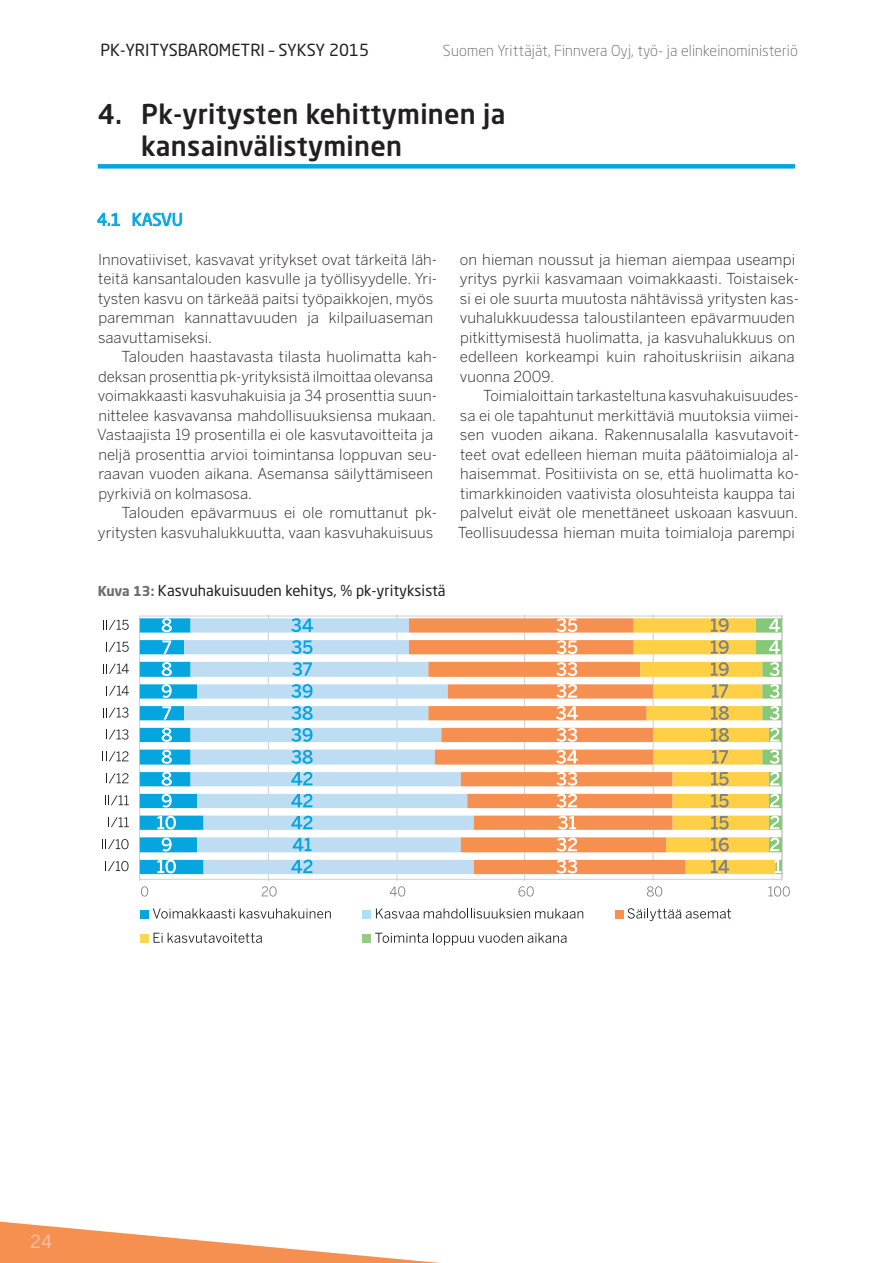
<style>
.page{position:relative;width:893px;height:1263px;background:#fff}
.page>*{position:absolute;margin:0;border:0;box-sizing:border-box;transform-origin:0 0}
.t1{font:500 27px/31.5px "Neo Sans Std";letter-spacing:.01em;color:#231f20}
.t2{font:18px "Benton Sans";color:#f2f3f4}
.t3{font:16.5px "Neo Sans Std";color:#231f20}
.t4{font:16.5px "Neo Sans Std";color:#05a6e0}
.t5{font:300 15px/19.5px "Benton Sans";letter-spacing:.005em;color:#231f20}
.t6{font:300 15px "Neo Sans Std";letter-spacing:.01em;color:#636366}
.t7{font:15px "Neo Sans Std";color:#231f20}
.s1{font-weight:700;font-size:13.5px;color:#6c6d70}
</style>
<div class="page">
<svg style="left:0;top:1221px;width:440px;height:42px"></svg>
<div style="left:98px;top:164px;width:697px;height:5px;background:#05a6e0"></div>
<svg style="left:97px;top:213px;width:23px;height:13px"></svg>
<svg style="left:133px;top:212px;width:49px;height:15px"></svg>
<div style="left:140px;top:910px;width:9px;height:8px;background:#05a6e0"></div>
<svg style="left:153px;top:908px;width:178px;height:10px"></svg>
<div style="left:363px;top:910px;width:8px;height:8px;background:#aae0f9"></div>
<svg style="left:376px;top:908px;width:207px;height:10px"></svg>
<div style="left:615px;top:910px;width:8px;height:8px;background:#f69050"></div>
<svg style="left:628px;top:908px;width:103px;height:13px"></svg>
<div style="left:140px;top:934px;width:9px;height:9px;background:#fcd651"></div>
<svg style="left:154px;top:933px;width:108px;height:10px"></svg>
<div style="left:363px;top:934px;width:8px;height:9px;background:#97ca84"></div>
<svg style="left:375px;top:933px;width:192px;height:12px"></svg>
<svg style="left:139px;top:614px;width:644px;height:266px"></svg>
<svg style="left:204px;top:618px;width:205px;height:256px;fill:#beddf3"></svg>
<svg style="left:409px;top:618px;width:225px;height:256px;fill:#f69050"></svg>
<svg style="left:291px;top:859px;width:21px;height:14px"></svg>
<svg style="left:293px;top:838px;width:18px;height:13px"></svg>
<svg style="left:291px;top:816px;width:21px;height:13px"></svg>
<svg style="left:291px;top:794px;width:21px;height:13px"></svg>
<svg style="left:291px;top:772px;width:21px;height:13px"></svg>
<svg style="left:291px;top:750px;width:22px;height:14px"></svg>
<svg style="left:291px;top:728px;width:21px;height:14px"></svg>
<svg style="left:291px;top:706px;width:22px;height:14px"></svg>
<svg style="left:291px;top:684px;width:21px;height:14px"></svg>
<svg style="left:292px;top:662px;width:20px;height:14px"></svg>
<svg style="left:292px;top:640px;width:20px;height:14px"></svg>
<svg style="left:291px;top:618px;width:22px;height:14px"></svg>
<svg style="left:556px;top:859px;width:21px;height:14px"></svg>
<svg style="left:556px;top:838px;width:21px;height:13px"></svg>
<svg style="left:558px;top:816px;width:18px;height:13px"></svg>
<svg style="left:556px;top:794px;width:21px;height:13px"></svg>
<svg style="left:556px;top:772px;width:21px;height:14px"></svg>
<svg style="left:556px;top:750px;width:22px;height:14px"></svg>
<svg style="left:556px;top:728px;width:21px;height:14px"></svg>
<svg style="left:556px;top:706px;width:22px;height:14px"></svg>
<svg style="left:556px;top:684px;width:21px;height:14px"></svg>
<svg style="left:556px;top:662px;width:21px;height:14px"></svg>
<svg style="left:556px;top:640px;width:21px;height:14px"></svg>
<svg style="left:556px;top:618px;width:21px;height:14px"></svg>
<svg style="left:139px;top:618px;width:65px;height:278px"></svg>
<svg style="left:262px;top:878px;width:15px;height:18px"></svg>
<svg style="left:390px;top:878px;width:15px;height:18px"></svg>
<svg style="left:518px;top:878px;width:16px;height:18px"></svg>
<svg style="left:634px;top:618px;width:156px;height:278px"></svg>
<svg style="left:105px;top:861px;width:24px;height:10px"></svg>
<svg style="left:102px;top:839px;width:27px;height:10px"></svg>
<svg style="left:108px;top:817px;width:21px;height:10px"></svg>
<svg style="left:105px;top:795px;width:24px;height:10px"></svg>
<svg style="left:106px;top:773px;width:22px;height:10px"></svg>
<svg style="left:106px;top:751px;width:22px;height:10px"></svg>
<svg style="left:106px;top:729px;width:22px;height:11px"></svg>
<svg style="left:103px;top:707px;width:25px;height:11px"></svg>
<svg style="left:109px;top:686px;width:20px;height:9px"></svg>
<svg style="left:103px;top:664px;width:26px;height:10px"></svg>
<svg style="left:106px;top:642px;width:23px;height:10px"></svg>
<svg style="left:103px;top:620px;width:26px;height:10px"></svg>
<p class="t3" style="left:100px;top:40px;width:270px">PK-YRITYSBAROMETRI – SYKSY 2015</p>
<p class="t6" style="left:443px;top:42px;width:356px">Suomen Yrittäjät, Finnvera Oyj, työ- ja elinkeinoministeriö</p>
<h1 class="t1" style="left:141px;top:98px;width:366px;text-indent:-43px">4. Pk-yritysten kehittyminen ja kansainvälistyminen</h1>
<p class="t4" style="left:97px;top:209px;width:87px">4.1 KASVU</p>
<p class="t5" style="left:98px;top:249px;width:341px">Innovatiiviset, kasvavat yritykset ovat tärkeitä läh&shy;teitä kansantalouden kasvulle ja työllisyydelle. Yri&shy;tysten kasvu on tärkeää paitsi työpaikkojen, myös paremman kannattavuuden ja kilpailuaseman saavuttamiseksi.</p>
<p class="t5" style="left:97px;top:347px;width:341px;text-indent:24px">Talouden haastavasta tilasta huolimatta kah&shy;deksan prosenttia pk-yrityksistä ilmoittaa olevansa voimakkaasti kasvuhakuisia ja 34 prosenttia suun&shy;nittelee kasvavansa mahdollisuuksiensa mukaan.<br>Vastaajista 19 prosentilla ei ole kasvutavoitteita ja neljä prosenttia arvioi toimintansa loppuvan seu&shy;raavan vuoden aikana. Asemansa säilyttämiseen pyrkiviä on kolmasosa.</p>
<p class="t5" style="left:98px;top:503px;width:341px;text-align:right">Talouden epävarmuus ei ole romuttanut pk&shy;yritysten kasvuhalukkuutta, vaan kasvuhakuisuus</p>
<p class="t5" style="left:460px;top:249px;width:341px">on hieman noussut ja hieman aiempaa useampi yritys pyrkii kasvamaan voimakkaasti. Toistaisek&shy;si ei ole suurta muutosta nähtävissä yritysten kas&shy;vuhalukkuudessa taloustilanteen epävarmuuden pitkittymisestä huolimatta, ja kasvuhalukkuus on edelleen korkeampi kuin rahoituskriisin aikana vuonna 2009.</p>
<p class="t5" style="left:458px;top:386px;width:343px;text-indent:26px">Toimialoittain tarkasteltuna kasvuhakuisuudes&shy;sa ei ole tapahtunut merkittäviä muutoksia viimei&shy;sen vuoden aikana. Rakennusalalla kasvutavoit&shy;teet ovat edelleen hieman muita päätoimialoja al&shy;haisemmat. Positiivista on se, että huolimatta ko&shy;timarkkinoiden vaativista olosuhteista kauppa tai palvelut eivät ole menettäneet uskoaan kasvuun.<br>Teollisuudessa hieman muita toimialoja parempi</p>
<p class="t7" style="left:98px;top:581px;width:349px"><span class="s1">Kuva 13:</span> Kasvuhakuisuuden kehitys, % pk-yrityksistä</p>
<p class="t2" style="left:29px;top:1231px;width:25px">24</p>
</div>
